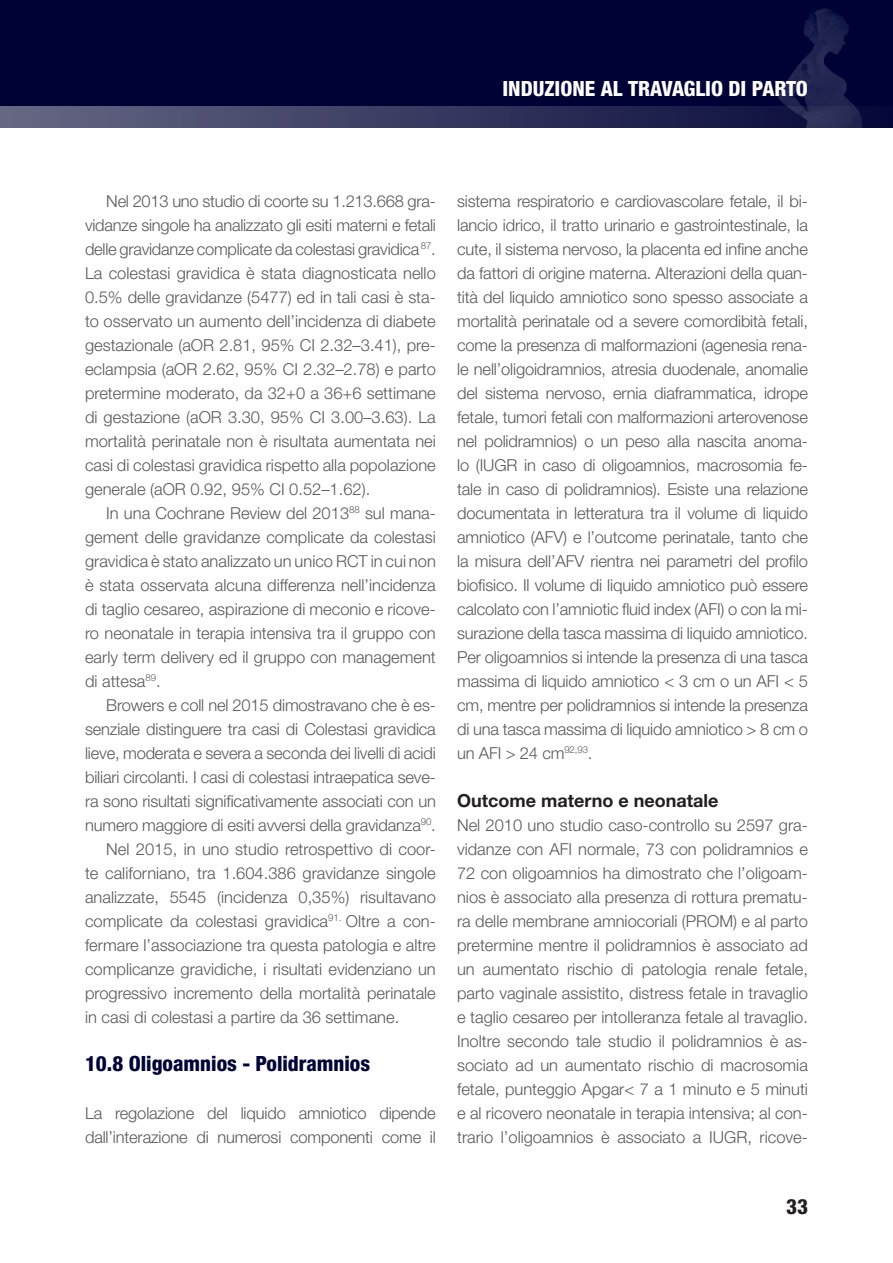
<style>
.page{position:relative;width:893px;height:1263px;background:#fff}
.page>*{position:absolute;margin:0;border:0;box-sizing:border-box;transform-origin:0 0}
.t1{font:800 condensed 21px "Helvetica Neue LT Std";color:#000236}
.t2{font:800 condensed 21px "Helvetica Neue LT Std";color:#fff}
.t3{font:800 condensed 21px "Helvetica Neue LT Std";color:#231f20}
.t4{font:700 18px "Helvetica Neue LT Std";color:#231f20}
.t5{font:300 16.5px/24px "Helvetica Neue LT Std";color:#57585a;text-align:justify}
</style>
<div class="page">
<div style="left:0;top:0;width:893px;height:128px;background:#000236"></div>
<img style="left:778px;top:8px;width:77px;height:98px">
<svg style="left:0;top:106px;width:862px;height:22px;background:#393b61"></svg>
<p class="t2" style="left:502px;top:75px;width:307px">INDUZIONE AL TRAVAGLIO DI PARTO</p>
<p class="t5" style="left:85px;top:189px;width:352px;text-indent:21px">Nel 2013 uno studio di coorte su 1.213.668 gra‑ vidanze singole ha analizzato gli esiti materni e fetali delle gravidanze complicate da colestasi gravidica <sup>87</sup>.<br>La colestasi gravidica è stata diagnosticata nello 0.5% delle gravidanze (5477) ed in tali casi è sta‑ to osservato un aumento dell’incidenza di diabete gestazionale (aOR 2.81, 95% CI 2.32–3.41), pre‑ eclampsia (aOR 2.62, 95% CI 2.32–2.78) e parto pretermine moderato, da 32+0 a 36+6 settimane di gestazione (aOR 3.30, 95% CI 3.00–3.63). La mortalità perinatale non è risultata aumentata nei casi di colestasi gravidica rispetto alla popolazione generale (aOR 0.92, 95% CI 0.52–1.62).</p>
<p class="t5" style="left:85px;top:501px;width:352px;text-indent:21px">In una Cochrane Review del 2013<sup>88</sup> sul mana‑ gement delle gravidanze complicate da colestasi gravidica è stato analizzato un unico RCT in cui non è stata osservata alcuna differenza nell’incidenza di taglio cesareo, aspirazione di meconio e ricove‑ ro neonatale in terapia intensiva tra il gruppo con early term delivery ed il gruppo con management di attesa<sup>89</sup>.</p>
<p class="t5" style="left:106px;top:693px;width:331px">Browers e coll nel 2015 dimostravano che è es‑</p>
<p class="t5" style="left:85px;top:717px;width:352px">senziale distinguere tra casi di Colestasi gravidica</p>
<p class="t5" style="left:85px;top:741px;width:352px">lieve, moderata e severa a seconda dei livelli di acidi</p>
<p class="t5" style="left:85px;top:765px;width:352px">biliari circolanti. I casi di colestasi intraepatica seve‑</p>
<p class="t5" style="left:85px;top:789px;width:352px">ra sono risultati significativamente associati con un</p>
<p class="t5" style="left:85px;top:813px;width:352px">numero maggiore di esiti avversi della gravidanza<sup>90</sup>.</p>
<p class="t5" style="left:106px;top:837px;width:331px">Nel 2015, in uno studio retrospettivo di coor‑</p>
<p class="t5" style="left:85px;top:861px;width:352px">te californiano, tra 1.604.386 gravidanze singole</p>
<p class="t5" style="left:85px;top:885px;width:352px">analizzate, 5545 (incidenza 0,35%) risultavano</p>
<p class="t5" style="left:85px;top:909px;width:352px">complicate da colestasi gravidica<sup>91.</sup> Oltre a con‑</p>
<p class="t5" style="left:85px;top:933px;width:352px">fermare l’associazione tra questa patologia e altre</p>
<p class="t5" style="left:85px;top:957px;width:352px">complicanze gravidiche, i risultati evidenziano un</p>
<p class="t5" style="left:85px;top:981px;width:352px">progressivo incremento della mortalità perinatale</p>
<p class="t5" style="left:85px;top:1005px;width:316px">in casi di colestasi a partire da 36 settimane.</p>
<p class="t1" style="left:85px;top:1050px;width:287px">10.8 Oligoamnios - Polidramnios</p>
<p class="t5" style="left:85px;top:1101px;width:352px">La regolazione del liquido amniotico dipende dall’interazione di numerosi componenti come il</p>
<p class="t5" style="left:457px;top:189px;width:352px">sistema respiratorio e cardiovascolare fetale, il bi‑ lancio idrico, il tratto urinario e gastrointestinale, la cute, il sistema nervoso, la placenta ed infine anche da fattori di origine materna. Alterazioni della quan‑ tità del liquido amniotico sono spesso associate a mortalità perinatale od a severe comordibità fetali, come la presenza di malformazioni (agenesia rena‑ le nell’oligoidramnios, atresia duodenale, anomalie del sistema nervoso, ernia diaframmatica, idrope fetale, tumori fetali con malformazioni arterovenose nel polidramnios) o un peso alla nascita anoma‑ lo (IUGR in caso di oligoamnios, macrosomia fe‑ tale in caso di polidramnios). Esiste una relazione documentata in letteratura tra il volume di liquido amniotico (AFV) e l’outcome perinatale, tanto che la misura dell’AFV rientra nei parametri del profilo biofisico. Il volume di liquido amniotico può essere calcolato con l’amniotic fluid index (AFI) o con la mi‑ surazione della tasca massima di liquido amniotico.<br>Per oligoamnios si intende la presenza di una tasca massima di liquido amniotico &lt; 3 cm o un AFI &lt; 5 cm, mentre per polidramnios si intende la presenza di una tasca massima di liquido amniotico &gt; 8 cm o un AFI &gt; 24 cm<sup>92,93</sup>.</p>
<p class="t4" style="left:457px;top:789px;width:263px">Outcome materno e neonatale</p>
<p class="t5" style="left:457px;top:813px;width:352px">Nel 2010 uno studio caso-controllo su 2597 gra‑ vidanze con AFI normale, 73 con polidramnios e 72 con oligoamnios ha dimostrato che l’oligoam‑ nios è associato alla presenza di rottura prematu‑ ra delle membrane amniocoriali (PROM) e al parto pretermine mentre il polidramnios è associato ad un aumentato rischio di patologia renale fetale, parto vaginale assistito, distress fetale in travaglio e taglio cesareo per intolleranza fetale al travaglio.<br>Inoltre secondo tale studio il polidramnios è as‑ sociato ad un aumentato rischio di macrosomia fetale, punteggio Apgar&lt; 7 a 1 minuto e 5 minuti e al ricovero neonatale in terapia intensiva; al con‑ trario l’oligoamnios è associato a IUGR, ricove‑</p>
<p class="t3" style="left:786px;top:1194px;width:23px">33</p>
</div>
